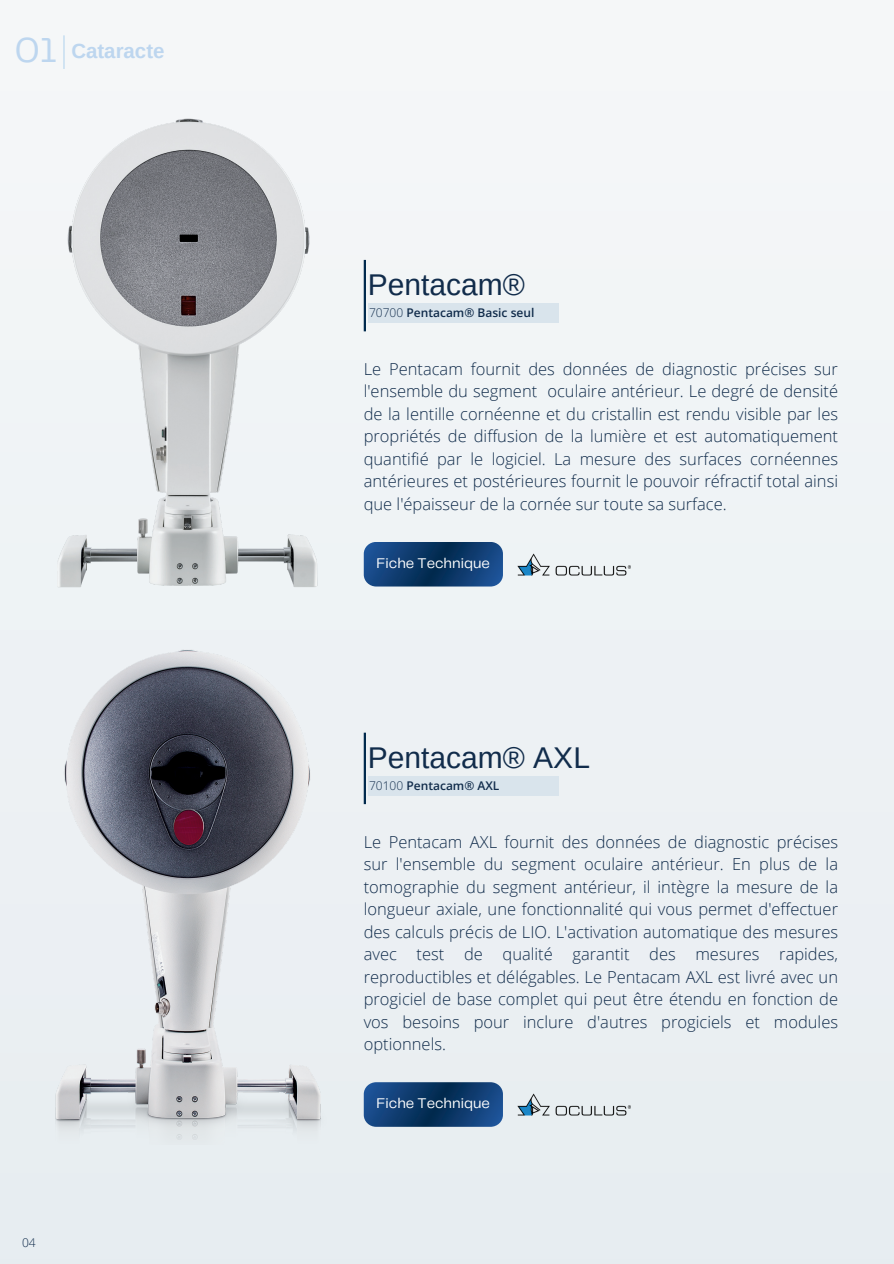
<style>
.page{position:relative;width:894px;height:1264px;background:#fff}
.page>*{position:absolute;margin:0;border:0;box-sizing:border-box;transform-origin:0 0}
.t1{font:30px "Arimo";color:#112c4b}
.t2{font:700 20.4px "Arimo";color:#bdd6ef}
.t3{font:300 16.5px/22.5px "Open Sans";color:#112c4b;text-align:justify}
.t4{font:14.55px "Telegraf";color:#fff}
.t5{font:600 12px "Open Sans";color:#112c4b}
.t6{font:300 12px "Open Sans";color:#112c4b}
.s1{font-family:"Telegraf";font-weight:400;font-size:36px}
.s2{font-weight:300}
</style>
<div class="page">
<div style="left:0;top:35px;width:893px;height:1228px;background:#edf1f4"></div>
<hr style="left:63px;top:35px;width:1px;height:34px;background:#b6d5ee">
<img style="left:56px;top:646px;width:280px;height:498px">
<img style="left:56px;top:119px;width:280px;height:527px">
<img style="left:363px;top:542px;width:140px;height:44px;border-radius:12px">
<hr style="left:363px;top:260px;width:3px;height:71px;background:#012a4d">
<div style="left:367px;top:303px;width:191px;height:20px;background:#d9e4ec"></div>
<img style="left:517px;top:553px;width:113px;height:22px">
<img style="left:363px;top:1082px;width:140px;height:44px;border-radius:12px">
<hr style="left:363px;top:732px;width:3px;height:72px;background:#012a4d">
<div style="left:367px;top:776px;width:191px;height:20px;background:#d9e4ec"></div>
<img style="left:517px;top:1093px;width:113px;height:22px">
<p class="t2" style="left:15px;top:37px;width:151px"><span class="s1">01</span> Cataracte</p>
<p class="t6" style="left:22px;top:1234px;width:15px">04</p>
<h1 class="t1" style="left:367px;top:266px;width:159px">Pentacam®</h1>
<p class="t5" style="left:369px;top:305px;width:167px"><span class="s2">70700</span> Pentacam® Basic seul</p>
<p class="t3" style="left:363px;top:357px;width:475px">Le Pentacam fournit des données de diagnostic précises sur l'ensemble du segment oculaire antérieur. Le degré de densité de la lentille cornéenne et du cristallin est rendu visible par les propriétés de diffusion de la lumière et est automatiquement quantifié par le logiciel. La mesure des surfaces cornéennes antérieures et postérieures fournit le pouvoir réfractif total ainsi que l'épaisseur de la cornée sur toute sa surface.</p>
<p class="t4" style="left:376px;top:553px;width:115px">Fiche Technique</p>
<h1 class="t1" style="left:367px;top:738px;width:224px">Pentacam® AXL</h1>
<p class="t5" style="left:369px;top:777px;width:132px"><span class="s2">70100</span> Pentacam® AXL</p>
<p class="t3" style="left:363px;top:829px;width:475px">Le Pentacam AXL fournit des données de diagnostic précises sur l'ensemble du segment oculaire antérieur. En plus de la tomographie du segment antérieur, il intègre la mesure de la longueur axiale, une fonctionnalité qui vous permet d'effectuer des calculs précis de LIO. L'activation automatique des mesures avec test de qualité garantit des mesures rapides, reproductibles et délégables. Le Pentacam AXL est livré avec un progiciel de base complet qui peut être étendu en fonction de vos besoins pour inclure d'autres progiciels et modules optionnels.</p>
<p class="t4" style="left:376px;top:1093px;width:115px">Fiche Technique</p>
</div>
